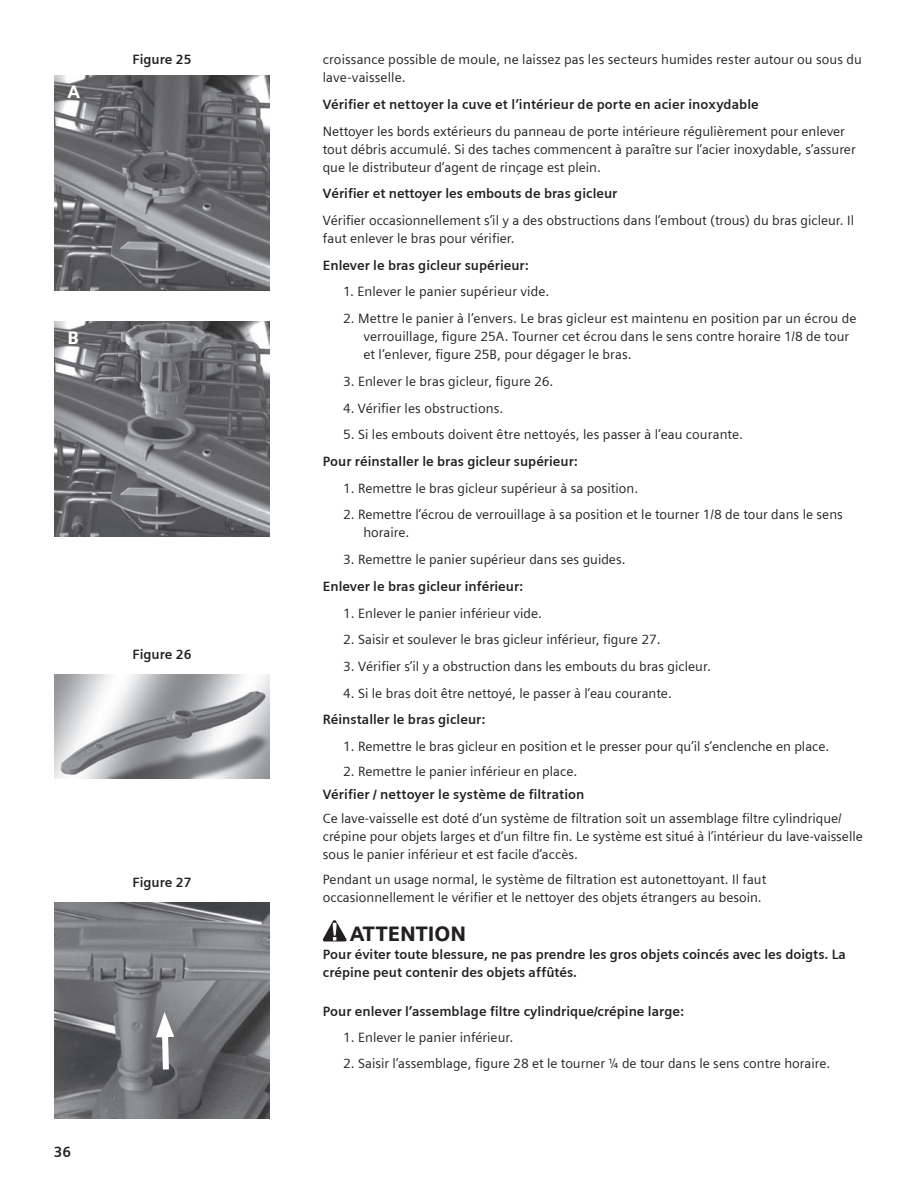
<style>
.page{position:relative;width:918px;height:1188px;background:#fff}
.page>*{position:absolute;margin:0;border:0;box-sizing:border-box;transform-origin:0 0}
.t1{font:900 21px "Siemens Sans SC";color:#231f20}
.t2{font:900 18px "Siemens Sans";color:#fff}
.t3{font:700 15px "Siemens Sans";color:#231f20}
.t4{font:13.5px/18px "Siemens Sans";color:#231f20}
.t5{font:700 13.5px/18px "Siemens Sans";color:#231f20}
</style>
<div class="page">
<img style="left:54px;top:321px;width:216px;height:216px">
<svg style="left:323px;top:920px;width:23px;height:21px"></svg>
<img style="left:54px;top:75px;width:216px;height:216px">
<img style="left:54px;top:674px;width:216px;height:105px">
<img style="left:54px;top:902px;width:216px;height:216px">
<svg style="left:156px;top:1012px;width:18px;height:64px"></svg>
<h2 class="t2" style="left:68px;top:81px;width:14px">A</h2>
<p class="t5" style="left:133px;top:50px;width:52px">Figure 25</p>
<h2 class="t2" style="left:68px;top:327px;width:13px">B</h2>
<p class="t5" style="left:133px;top:646px;width:52px">Figure 26</p>
<p class="t5" style="left:133px;top:873px;width:52px">Figure 27</p>
<p class="t3" style="left:54px;top:1144px;width:9px">36</p>
<p class="t4" style="left:323px;top:51px;width:540px">croissance possible de moule, ne laissez pas les secteurs humides rester autour ou sous du lave-vaisselle.</p>
<p class="t5" style="left:323px;top:95px;width:438px">Vérifier et nettoyer la cuve et l’intérieur de porte en acier inoxydable</p>
<p class="t4" style="left:323px;top:122px;width:534px">Nettoyer les bords extérieurs du panneau de porte intérieure régulièrement pour enlever tout débris accumulé. Si des taches commencent à paraître sur l’acier inoxydable, s’assurer que le distributeur d’agent de rinçage est plein.</p>
<p class="t5" style="left:323px;top:185px;width:296px">Vérifier et nettoyer les embouts de bras gicleur</p>
<p class="t4" style="left:323px;top:211px;width:533px">Vérifier occasionnellement s’il y a des obstructions dans l’embout (trous) du bras gicleur. Il faut enlever le bras pour vérifier.</p>
<p class="t5" style="left:323px;top:256px;width:207px">Enlever le bras gicleur supérieur:</p>
<p class="t4" style="left:343px;top:283px;width:208px">1. Enlever le panier supérieur vide.</p>
<p class="t4" style="left:363px;top:310px;width:495px;text-indent:-20px">2. Mettre le panier à l’envers. Le bras gicleur est maintenu en position par un écrou de verrouillage, figure 25A. Tourner cet écrou dans le sens contre horaire 1/8 de tour et l’enlever, figure 25B, pour dégager le bras.</p>
<p class="t4" style="left:343px;top:372px;width:212px">3. Enlever le bras gicleur, figure 26.</p>
<p class="t4" style="left:343px;top:399px;width:162px">4. Vérifier les obstructions.</p>
<p class="t4" style="left:343px;top:426px;width:401px">5. Si les embouts doivent être nettoyés, les passer à l’eau courante.</p>
<p class="t5" style="left:323px;top:452px;width:256px">Pour réinstaller le bras gicleur supérieur:</p>
<p class="t4" style="left:343px;top:479px;width:297px">1. Remettre le bras gicleur supérieur à sa position.</p>
<p class="t4" style="left:363px;top:506px;width:481px;text-indent:-20px">2. Remettre l’écrou de verrouillage à sa position et le tourner 1/8 de tour dans le sens horaire.</p>
<p class="t4" style="left:343px;top:551px;width:284px">3. Remettre le panier supérieur dans ses guides.</p>
<p class="t5" style="left:323px;top:577px;width:202px">Enlever le bras gicleur inférieur:</p>
<p class="t4" style="left:343px;top:604px;width:201px">1. Enlever le panier inférieur vide.</p>
<p class="t4" style="left:343px;top:631px;width:319px">2. Saisir et soulever le bras gicleur inférieur, figure 27.</p>
<p class="t4" style="left:343px;top:657px;width:369px">3. Vérifier s’il y a obstruction dans les embouts du bras gicleur.</p>
<p class="t4" style="left:343px;top:684px;width:330px">4. Si le bras doit être nettoyé, le passer à l’eau courante.</p>
<p class="t5" style="left:323px;top:711px;width:164px">Réinstaller le bras gicleur:</p>
<p class="t4" style="left:343px;top:737px;width:488px">1. Remettre le bras gicleur en position et le presser pour qu’il s’enclenche en place.</p>
<p class="t4" style="left:343px;top:762px;width:236px">2. Remettre le panier inférieur en place.</p>
<p class="t5" style="left:323px;top:785px;width:263px">Vérifier / nettoyer le système de filtration</p>
<p class="t4" style="left:323px;top:810px;width:542px">Ce lave-vaisselle est doté d’un système de filtration soit un assemblage filtre cylindrique/ crépine pour objets larges et d’un filtre fin. Le système est situé à l’intérieur du lave-vaisselle sous le panier inférieur et est facile d’accès.</p>
<p class="t4" style="left:323px;top:870px;width:445px">Pendant un usage normal, le système de filtration est autonettoyant. Il faut occasionnellement le vérifier et le nettoyer des objets étrangers au besoin.</p>
<h1 class="t1" style="left:350px;top:921px;width:118px">ATTENTION</h1>
<p class="t5" style="left:323px;top:945px;width:525px">Pour éviter toute blessure, ne pas prendre les gros objets coincés avec les doigts. La crépine peut contenir des objets affûtés.</p>
<p class="t5" style="left:323px;top:1003px;width:363px">Pour enlever l’assemblage filtre cylindrique/crépine large:</p>
<p class="t4" style="left:343px;top:1029px;width:172px">1. Enlever le panier inférieur.</p>
<p class="t4" style="left:343px;top:1054px;width:489px">2. Saisir l’assemblage, figure 28 et le tourner ¼ de tour dans le sens contre horaire.</p>
</div>
